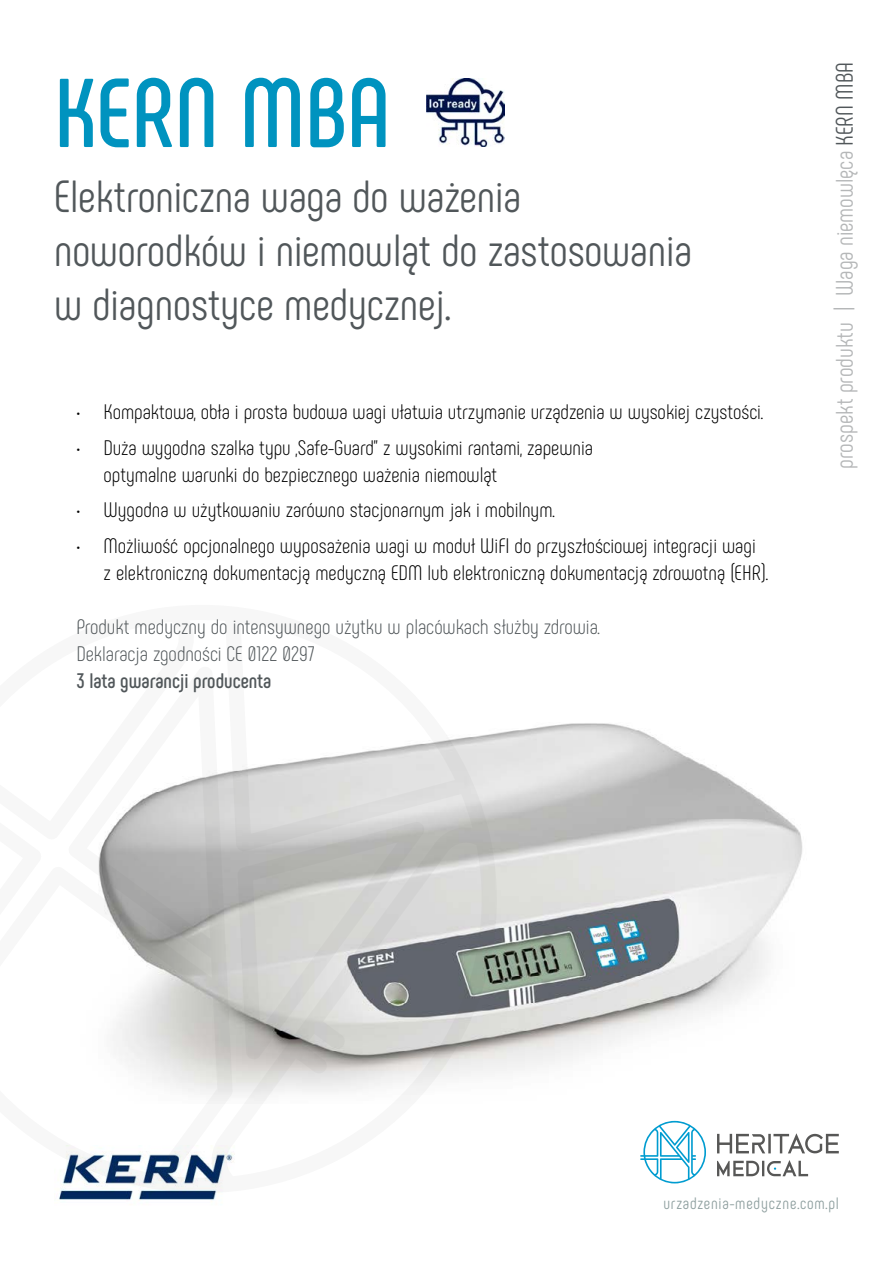
<style>
.page{position:relative;width:893px;height:1263px;background:#fff}
.page>*{position:absolute;margin:0;border:0;box-sizing:border-box;transform-origin:0 0}
.t1{font:700 97.5px "Phenomena";color:#0093bf}
.t2{font:45px/54px "Phenomena";color:#51575a}
.t3{font:24px "Phenomena";color:#b5b7b8}
.t4{font:300 21px/27px "Phenomena";color:#000}
.t5{font:300 21px/27px "Phenomena";color:#51575a}
.t6{font:700 21px "Phenomena";color:#51575a}
.t7{font:16.5px "Phenomena";letter-spacing:.05em;color:#8d9e9e}
.s1{color:#51575a}
</style>
<div class="page">
<img style="left:505px;top:723px;width:298px;height:348px">
<svg style="left:640px;top:1121px;width:66px;height:62px"></svg>
<svg style="left:717px;top:1133px;width:122px;height:20px"></svg>
<svg style="left:717px;top:1160px;width:91px;height:16px"></svg>
<img style="left:426px;top:78px;width:79px;height:68px">
<svg style="left:59px;top:732px;width:446px;height:469px"></svg>
<h1 class="t1" style="left:54px;top:54px;width:338px">KERN MBA</h1>
<h2 class="t2" style="left:54px;top:169px;width:639px">Elektroniczna waga do ważenia noworodków i niemowląt do zastosowania w diagnostyce medycznej.</h2>
<p class="t4" style="left:77px;top:398px;width:688px">• Kompaktowa, obła i prosta budowa wagi ułatwia utrzymanie urządzenia w wysokiej czystości.</p>
<p class="t4" style="left:104px;top:434px;width:491px;text-indent:-27px">• Duża wygodna szalka typu „Safe-Guard” z wysokimi rantami, zapewnia optymalne warunki do bezpiecznego ważenia niemowląt</p>
<p class="t4" style="left:77px;top:496px;width:480px">• Wygodna w użytkowaniu zarówno stacjonarnym jak i mobilnym.</p>
<p class="t4" style="left:104px;top:532px;width:666px;text-indent:-27px">• Możliwość opcjonalnego wyposażenia wagi w moduł WiFI do przyszłościowej integracji wagi z elektroniczną dokumentacją medyczną EDM lub elektroniczną dokumentacją zdrowotną (EHR).</p>
<p class="t5" style="left:77px;top:613px;width:525px">Produkt medyczny do intensywnego użytku w placówkach służby zdrowia.<br>Deklaracja zgodności CE 0122 0297</p>
<p class="t6" style="left:77px;top:668px;width:196px">3 lata gwarancji producenta</p>
<p class="t3" style="left:831px;top:469px;width:408px;rotate:-90deg">prospekt produktu | Waga niemowlęca <span class="s1">KERN MBA</span></p>
<p class="t7" style="left:664px;top:1193px;width:177px">urzadzenia-medyczne.com.pl</p>
</div>
